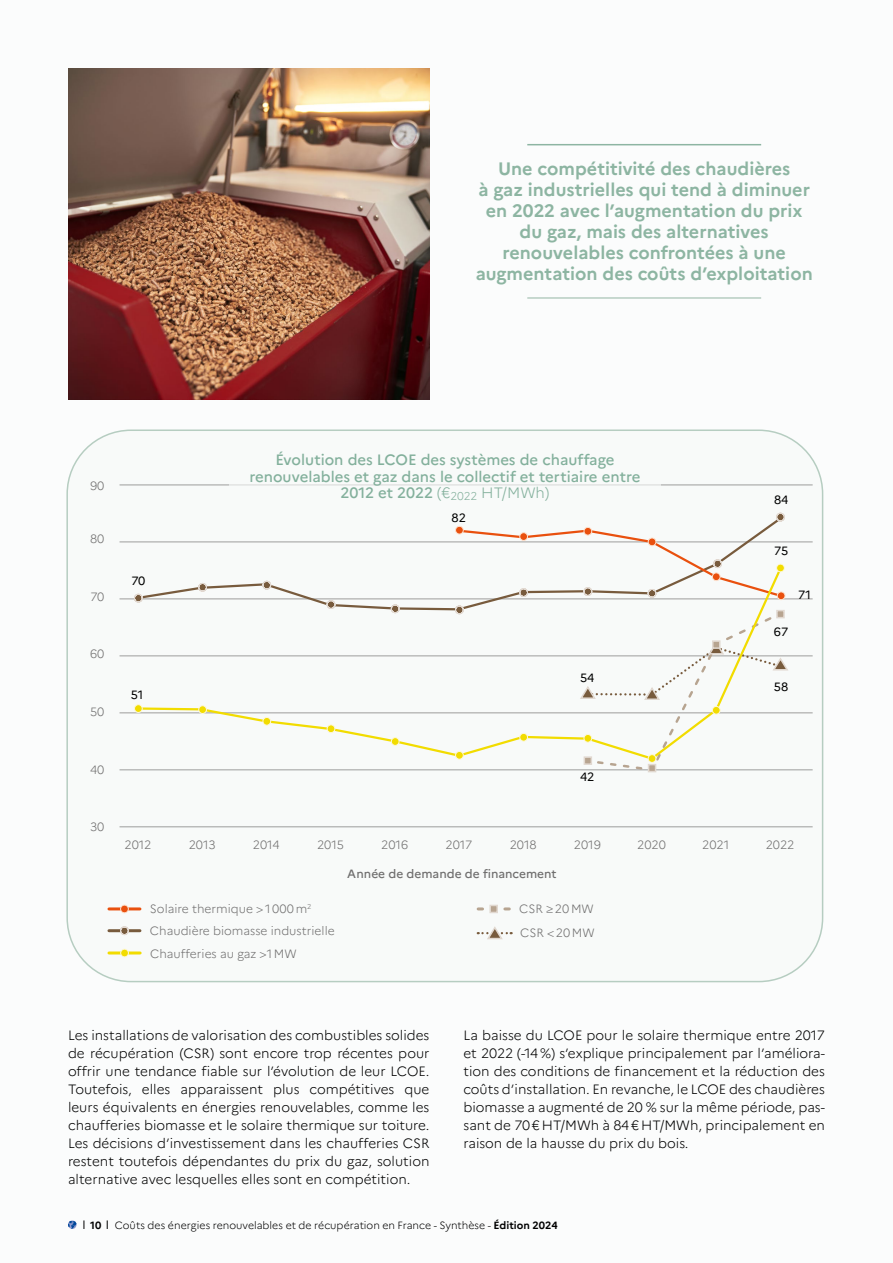
<style>
.page{position:relative;width:893px;height:1263px;background:#fff}
.page>*{position:absolute;margin:0;border:0;box-sizing:border-box;transform-origin:0 0}
.Verbatim{font:700 18px/21px "Marianne";color:#8db5a2;text-align:center}
.TITRE_GRAPHIQUE_XXX{font:500 15px/16.5px "Marianne";color:#83b09c;text-align:center}
.Texte{font:300 13.5px/18px "Marianne";color:#000;text-align:justify}
.Legende_FAG{font:300 12px "Marianne";color:#706f6f}
.Legende_Ctre{font:300 12px "Marianne";letter-spacing:-.005em;color:#706f6f}
.Legende_Ctre-2{font:500 12px "Marianne";color:#706f6f}
.Chiffres_Ctre{font:12px "Marianne";letter-spacing:-.01em;color:#000}
.Legende_FAD{font:300 12px "Marianne";letter-spacing:-.01em;color:#706f6f}
.t1{font:300 10.5px "Marianne";color:#000}
.t2{font:700 10.5px "Marianne";color:#000}
.s1{font-weight:300}
.s2{font-weight:700}
</style>
<div class="page">
<hr style="left:527px;top:144px;width:234px;height:1px;background:#8db5a2">
<hr style="left:527px;top:297px;width:234px;height:2px;background:#b6cdc1">
<img style="left:68px;top:68px;width:361px;height:332px">
<div style="left:67px;top:430px;width:756px;height:551px;background:#f8faf9;border-radius:64px"></div>
<hr style="left:120px;top:826px;width:693px;height:1px;background:#9d9d9c">
<hr style="left:120px;top:769px;width:693px;height:1px;background:#9d9d9c">
<hr style="left:120px;top:713px;width:693px;height:1px;background:#9d9d9c">
<hr style="left:120px;top:656px;width:693px;height:1px;background:#9d9d9c">
<hr style="left:120px;top:599px;width:693px;height:1px;background:#9d9d9c">
<hr style="left:120px;top:542px;width:693px;height:1px;background:#9d9d9c">
<hr style="left:120px;top:485px;width:693px;height:1px;background:#9d9d9c">
<svg style="left:134px;top:520px;width:644px;height:23px"></svg>
<svg style="left:135px;top:583px;width:649px;height:177px"></svg>
<hr style="left:109px;top:907px;width:31px;height:3px;background:#e9500e">
<div style="left:121px;top:905px;width:7px;height:8px;background:#e9500e;border-radius:50%"></div>
<div style="left:120px;top:905px;width:9px;height:8px;border:1px solid #fde1ce;border-radius:50%"></div>
<hr style="left:109px;top:951px;width:31px;height:3px;background:#f2dc00">
<div style="left:121px;top:949px;width:7px;height:8px;background:#f2dc00;border-radius:50%"></div>
<div style="left:120px;top:949px;width:9px;height:8px;border:1px solid #fdf8d9;border-radius:50%"></div>
<hr style="left:109px;top:929px;width:31px;height:3px;background:#785b3d">
<svg style="left:120px;top:926px;width:9px;height:9px"></svg>
<svg style="left:478px;top:926px;width:34px;height:14px"></svg>
<svg style="left:478px;top:907px;width:31px;height:3px"></svg>
<svg style="left:489px;top:905px;width:9px;height:8px"></svg>
<div style="left:455px;top:526px;width:9px;height:8px;border:1px solid #fde1ce;border-radius:50%"></div>
<div style="left:584px;top:527px;width:8px;height:8px;border:1px solid #fde1ce;border-radius:50%"></div>
<div style="left:777px;top:591px;width:8px;height:9px;border:1px solid #fde1ce;border-radius:50%"></div>
<div style="left:134px;top:705px;width:8px;height:7px;background:#f2dc00;border-radius:50%"></div>
<div style="left:134px;top:704px;width:9px;height:9px;border:1px solid #fdf8d9;border-radius:50%"></div>
<div style="left:199px;top:706px;width:7px;height:7px;background:#f2dc00;border-radius:50%"></div>
<div style="left:198px;top:705px;width:9px;height:9px;border:1px solid #fdf8d9;border-radius:50%"></div>
<div style="left:263px;top:717px;width:8px;height:8px;background:#f2dc00;border-radius:50%"></div>
<div style="left:263px;top:717px;width:8px;height:8px;border:1px solid #fdf8d9;border-radius:50%"></div>
<div style="left:327px;top:725px;width:8px;height:8px;background:#f2dc00;border-radius:50%"></div>
<div style="left:327px;top:724px;width:8px;height:9px;border:1px solid #fdf8d9;border-radius:50%"></div>
<div style="left:391px;top:738px;width:8px;height:7px;background:#f2dc00;border-radius:50%"></div>
<div style="left:391px;top:737px;width:8px;height:9px;border:1px solid #fdf8d9;border-radius:50%"></div>
<div style="left:456px;top:751px;width:7px;height:8px;background:#f2dc00;border-radius:50%"></div>
<div style="left:455px;top:751px;width:9px;height:8px;border:1px solid #fdf8d9;border-radius:50%"></div>
<div style="left:520px;top:733px;width:7px;height:8px;background:#f2dc00;border-radius:50%"></div>
<div style="left:519px;top:733px;width:9px;height:8px;border:1px solid #fdf8d9;border-radius:50%"></div>
<div style="left:776px;top:564px;width:9px;height:8px;border:1px solid #fdf8d9;border-radius:50%"></div>
<svg style="left:134px;top:593px;width:9px;height:10px"></svg>
<svg style="left:198px;top:583px;width:9px;height:9px"></svg>
<svg style="left:262px;top:580px;width:9px;height:10px"></svg>
<svg style="left:326px;top:600px;width:10px;height:9px"></svg>
<svg style="left:391px;top:604px;width:9px;height:9px"></svg>
<svg style="left:455px;top:605px;width:9px;height:9px"></svg>
<svg style="left:456px;top:528px;width:328px;height:71px"></svg>
<svg style="left:776px;top:512px;width:9px;height:10px"></svg>
<svg style="left:579px;top:610px;width:211px;height:162px"></svg>
<svg style="left:584px;top:756px;width:8px;height:9px"></svg>
<svg style="left:648px;top:764px;width:8px;height:8px"></svg>
<svg style="left:712px;top:640px;width:8px;height:9px"></svg>
<svg style="left:776px;top:610px;width:9px;height:8px"></svg>
<div style="left:229px;top:441px;width:431px;height:70px;background:#f8faf9"></div>
<svg style="left:68px;top:1220px;width:9px;height:9px"></svg>
<p class="Verbatim" style="left:476px;top:157px;width:339px">Une compétitivité des chaudières<br>à gaz industrielles qui tend à diminuer en 2022 avec l’augmentation du prix du gaz, mais des alternatives renouvelables confrontées à une augmentation des coûts d’exploitation</p>
<p class="Legende_FAD" style="left:90px;top:476px;width:16px">90</p>
<p class="Legende_FAD" style="left:90px;top:529px;width:16px">80</p>
<p class="Legende_FAD" style="left:91px;top:587px;width:15px">70</p>
<p class="Legende_FAD" style="left:90px;top:645px;width:16px">60</p>
<p class="Legende_FAD" style="left:90px;top:702px;width:16px">50</p>
<p class="Legende_FAD" style="left:90px;top:760px;width:16px">40</p>
<p class="Legende_FAD" style="left:90px;top:818px;width:16px">30</p>
<p class="Chiffres_Ctre" style="left:131px;top:571px;width:16px">70</p>
<p class="Chiffres_Ctre" style="left:131px;top:685px;width:14px">51</p>
<p class="TITRE_GRAPHIQUE_XXX" style="left:249px;top:450px;width:392px">Évolution des LCOE des systèmes de chauffage renouvelables et gaz dans le collectif et tertiaire entre<br>2012 et 2022 <span class="s1">(€</span><sub>2022</sub> <span class="s1">HT/MWh)</span></p>
<p class="Chiffres_Ctre" style="left:452px;top:508px;width:16px">82</p>
<p class="Chiffres_Ctre" style="left:580px;top:669px;width:16px">54</p>
<p class="Chiffres_Ctre" style="left:580px;top:768px;width:16px">42</p>
<p class="Chiffres_Ctre" style="left:774px;top:490px;width:16px">84</p>
<p class="Chiffres_Ctre" style="left:774px;top:542px;width:16px">75</p>
<p class="Chiffres_Ctre" style="left:798px;top:586px;width:14px">71</p>
<p class="Chiffres_Ctre" style="left:774px;top:623px;width:16px">67</p>
<p class="Chiffres_Ctre" style="left:774px;top:677px;width:16px">58</p>
<p class="Legende_Ctre" style="left:124px;top:835px;width:28px">2012</p>
<p class="Legende_Ctre" style="left:189px;top:835px;width:28px">2013</p>
<p class="Legende_Ctre" style="left:253px;top:835px;width:28px">2014</p>
<p class="Legende_Ctre" style="left:317px;top:835px;width:28px">2015</p>
<p class="Legende_Ctre" style="left:381px;top:835px;width:29px">2016</p>
<p class="Legende_Ctre" style="left:446px;top:835px;width:28px">2017</p>
<p class="Legende_Ctre" style="left:510px;top:835px;width:28px">2018</p>
<p class="Legende_Ctre" style="left:574px;top:835px;width:29px">2019</p>
<p class="Legende_Ctre" style="left:637px;top:835px;width:30px">2020</p>
<p class="Legende_Ctre" style="left:702px;top:835px;width:28px">2021</p>
<p class="Legende_Ctre" style="left:766px;top:835px;width:30px">2022</p>
<p class="Legende_Ctre-2" style="left:347px;top:865px;width:211px">Année de demande de financement</p>
<p class="Legende_FAG" style="left:150px;top:900px;width:163px">Solaire thermique &gt; 1 000 m<sup>2</sup></p>
<p class="Legende_FAG" style="left:150px;top:944px;width:148px">Chaufferies au gaz &gt;1 MW</p>
<p class="Legende_FAG" style="left:519px;top:900px;width:76px">CSR ≥ 20 MW</p>
<p class="Legende_FAG" style="left:150px;top:922px;width:186px">Chaudière biomasse industrielle</p>
<p class="Legende_FAG" style="left:520px;top:924px;width:76px">CSR &lt; 20 MW</p>
<p class="Texte" style="left:68px;top:1025px;width:363px">Les installations de valorisation des combustibles solides de récupération (CSR) sont encore trop récentes pour offrir une tendance fiable sur l’évolution de leur LCOE.<br>Toutefois, elles apparaissent plus compétitives que leurs équivalents en énergies renouvelables, comme les chaufferies biomasse et le solaire thermique sur toiture.<br>Les décisions d’investissement dans les chaufferies CSR restent toutefois dépendantes du prix du gaz, solution alternative avec lesquelles elles sont en compétition.</p>
<p class="Texte" style="left:463px;top:1025px;width:363px">La baisse du LCOE pour le solaire thermique entre 2017 et 2022 (-14 %) s’explique principalement par l’améliora&shy;tion des conditions de financement et la réduction des coûts d’installation. En revanche, le LCOE des chaudières biomasse a augmenté de 20 % sur la même période, pas&shy;sant de 70 € HT/MWh à 84 € HT/MWh, principalement en raison de la hausse du prix du bois.</p>
<p class="t2" style="left:90px;top:1217px;width:13px">10</p>
<p class="t1" style="left:115px;top:1217px;width:444px">Coûts des énergies renouvelables et de récupération en France - Synthèse - <span class="s2">Édition 2024</span></p>
</div>
